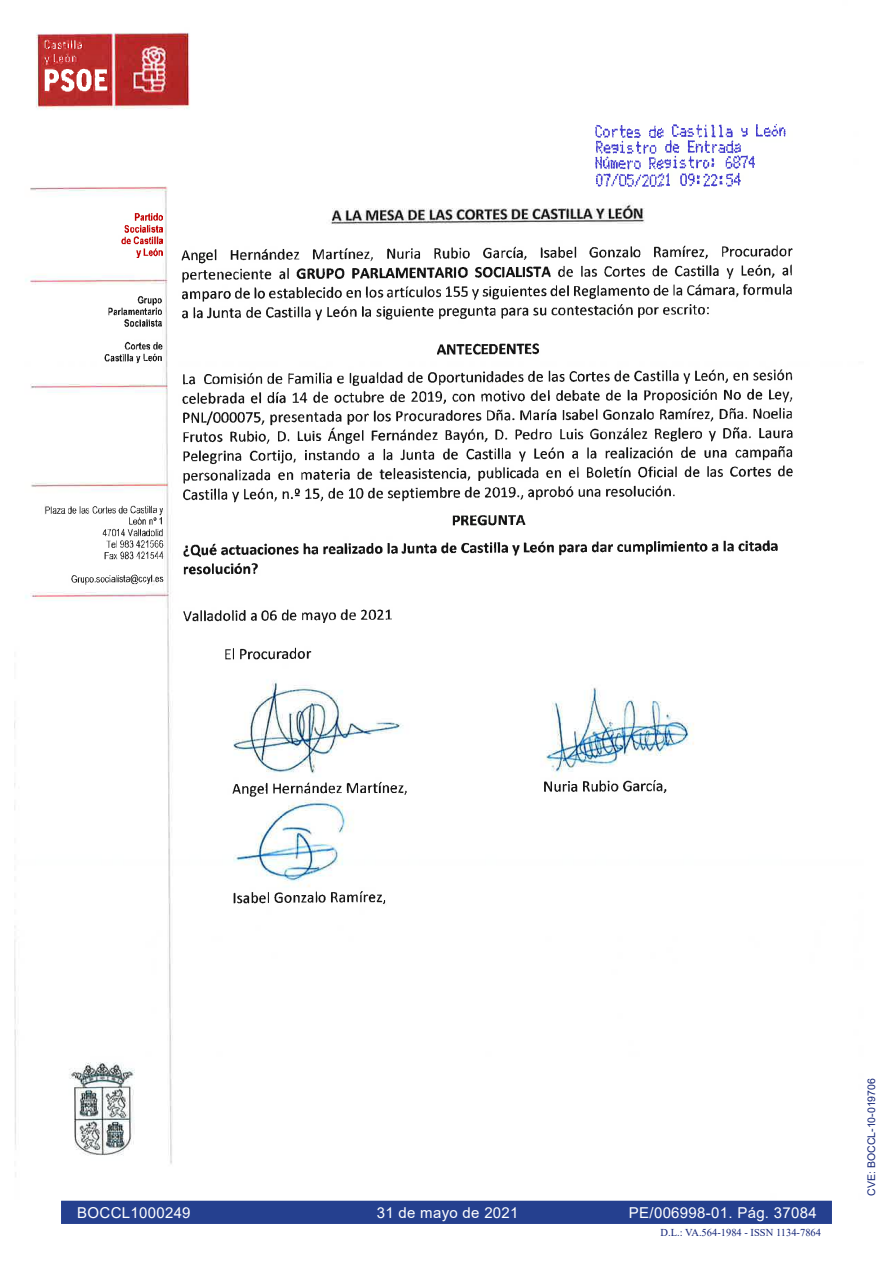
<style>
.page{position:relative;width:893px;height:1263px;background:#fff}
.page>*{position:absolute;margin:0;border:0;box-sizing:border-box;transform-origin:0 0}
.E_CVE{font:15px "Arial";letter-spacing:.02em;color:#fff}
.t1{font:10.5px "Times New Roman";color:#132477}
.t2{font:10.5px "Arial";color:#132477}
</style>
<div class="page">
<div style="left:60px;top:1200px;width:773px;height:25px;background:#25408f"></div>
<div style="left:60px;top:1199px;width:773px;height:26px;border:2px solid #fff"></div>
<img style="left:15px;top:32px;width:818px;height:1168px">
<img style="left:45px;top:40px;width:63px;height:52px">
<img style="left:122px;top:212px;width:41px;height:33px">
<img style="left:595px;top:125px;width:192px;height:61px">
<img style="left:45px;top:245px;width:750px;height:658px">
<p class="E_CVE" style="left:77px;top:1202px;width:115px">BOCCL1000249</p>
<p class="E_CVE" style="left:377px;top:1202px;width:143px">31 de mayo de 2021</p>
<p class="E_CVE" style="left:629px;top:1202px;width:189px">PE/006998-01. Pág. 37084</p>
<p class="t1" style="left:661px;top:1225px;width:162px">D.L.: VA.564-1984 - ISSN 1134-7864</p>
<p class="t2" style="left:864px;top:1195px;width:119px;rotate:-90deg">CVE: BOCCL-10-019706</p>
</div>
